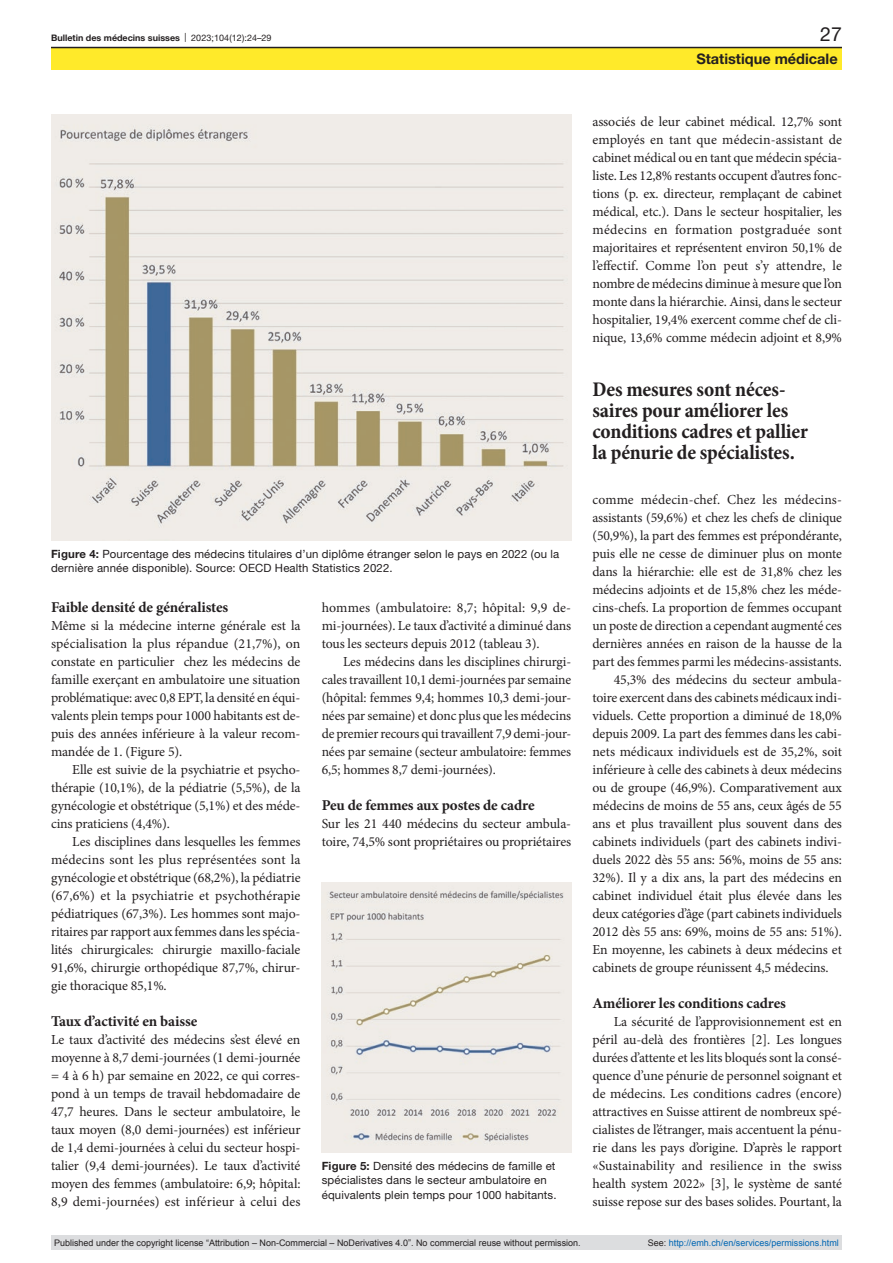
<style>
.page{position:relative;width:893px;height:1263px;background:#fff}
.page>*{position:absolute;margin:0;border:0;box-sizing:border-box;transform-origin:0 0}
.quote{font:700 condensed 21px/21px "Minion Pro";letter-spacing:-.01em;color:#231f20}
.t1{font:19.5px "Helvetica Neue LT Pro";color:#231f20}
.head2{font:700 15px "Minion Pro";letter-spacing:-.01em;color:#231f20}
.t2{font:700 14.55px "Helvetica Neue LT Pro";color:#231f20}
.paragraph-indent{font:13.8px/18px "Minion Pro";letter-spacing:-.01em;color:#231f20;text-align:justify}
.paragraph{font:13.8px/18px "Minion Pro";letter-spacing:-.01em;color:#231f20;text-align:justify}
.figure-caption{font:11.4px/14.2px "Helvetica Neue LT Pro";letter-spacing:.01em;color:#231f20}
.t3{font:9px "Arial";color:#231f20}
.t4{font:9px "Arial";color:#0066b3}
.t5{font:700 9px "Helvetica Neue LT Pro";color:#231f20}
.s1{font-weight:400}
.s2{font-weight:700}
.s3{color:#231f20}
</style>
<div class="page">
<img style="left:51px;top:115px;width:520px;height:425px">
<img style="left:322px;top:882px;width:249px;height:270px">
<div style="left:51px;top:47px;width:791px;height:23px;background:#ffea2a"></div>
<hr style="left:51px;top:47px;width:791px;height:1px;background:#231f20">
<div style="left:51px;top:1235px;width:791px;height:15px;background:#dcdddf"></div>
<p class="t5" style="left:51px;top:32px;width:222px">Bulletin des médecins suisses <span class="s1">| 2023;104(12):24–29</span></p>
<h2 class="t1" style="left:820px;top:22px;width:23px">27</h2>
<p class="t2" style="left:696px;top:49px;width:143px">Statistique médicale</p>
<p class="paragraph" style="left:592px;top:113px;width:251px">associés de leur cabinet médical. 12,7% sont employés en tant que médecin-assistant de cabinet médical ou en tant que médecin spécia&shy;liste. Les 12,8% restants occupent d’autres fonc&shy;tions (p. ex. directeur, remplaçant de cabinet médical, etc.). Dans le secteur hospitalier, les médecins en formation postgraduée sont majoritaires et représentent environ 50,1% de l’effectif. Comme l’on peut s’y attendre, le nombre de médecins diminue à mesure que l’on monte dans la hiérarchie. Ainsi, dans le secteur hospitalier, 19,4% exercent comme chef de cli&shy;nique, 13,6% comme médecin adjoint et 8,9%</p>
<p class="figure-caption" style="left:51px;top:547px;width:510px"><span class="s2">Figure 4:</span> Pourcentage des médecins titulaires d’un diplôme étranger selon le pays en 2022 (ou la dernière année disponible). Source: OECD Health Statistics 2022.</p>
<p class="head2" style="left:51px;top:597px;width:179px">Faible densité de généralistes</p>
<p class="paragraph" style="left:51px;top:617px;width:251px">Même si la médecine interne générale est la spécialisation la plus répandue (21,7%), on constate en particulier chez les médecins de famille exerçant en ambulatoire une situation problématique: avec 0,8 EPT, la densité en équi&shy;valents plein temps pour 1000 habitants est de&shy;puis des années inférieure à la valeur recom&shy;mandée de 1. (Figure 5).</p>
<p class="paragraph-indent" style="left:51px;top:761px;width:251px;text-indent:21px">Elle est suivie de la psychiatrie et psycho&shy;thérapie (10,1%), de la pédiatrie (5,5%), de la gynécologie et obstétrique (5,1%) et des méde&shy;cins praticiens (4,4%).</p>
<p class="paragraph-indent" style="left:51px;top:833px;width:251px;text-indent:21px">Les disciplines dans lesquelles les femmes médecins sont les plus représentées sont la gynécologie et obstétrique (68,2%), la pédiatrie (67,6%) et la psychiatrie et psychothérapie pédiatriques (67,3%). Les hommes sont majo&shy;ritaires par rapport aux femmes dans les spécia&shy;lités chirurgicales: chirurgie maxillo-faciale 91,6%, chirurgie orthopédique 87,7%, chirur&shy;gie thoracique 85,1%.</p>
<p class="head2" style="left:51px;top:1011px;width:148px">Taux d’activité en baisse</p>
<p class="paragraph" style="left:51px;top:1031px;width:251px">Le taux d’activité des médecins s’est élevé en moyenne à 8,7 demi-journées (1 demi-journée = 4 à 6 h) par semaine en 2022, ce qui corres&shy;pond à un temps de travail hebdomadaire de 47,7 heures. Dans le secteur ambulatoire, le taux moyen (8,0 demi-journées) est inférieur de 1,4 demi-journées à celui du secteur hospi&shy;talier (9,4 demi-journées). Le taux d’activité moyen des femmes (ambulatoire: 6,9; hôpital:<br>8,9 demi-journées) est inférieur à celui des</p>
<p class="paragraph" style="left:322px;top:599px;width:251px">hommes (ambulatoire: 8,7; hôpital: 9,9 de&shy;mi-journées). Le taux d’activité a diminué dans tous les secteurs depuis 2012 (tableau 3).</p>
<p class="paragraph-indent" style="left:322px;top:653px;width:251px;text-indent:21px">Les médecins dans les disciplines chirurgi&shy;cales travaillent 10,1 demi-journées par semaine (hôpital: femmes 9,4; hommes 10,3 demi-jour&shy;nées par semaine) et donc plus que les médecins de premier recours qui travaillent 7,9 demi-jour&shy;nées par semaine (secteur ambulatoire: femmes 6,5; hommes 8,7 demi-journées).</p>
<p class="head2" style="left:322px;top:795px;width:214px">Peu de femmes aux postes de cadre</p>
<p class="paragraph" style="left:322px;top:815px;width:251px">Sur les 21 440 médecins du secteur ambula&shy;toire, 74,5% sont propriétaires ou propriétaires</p>
<p class="figure-caption" style="left:322px;top:1159px;width:236px"><span class="s2">Figure 5:</span> Densité des médecins de famille et spécialistes dans le secteur ambulatoire en équivalents plein temps pour 1000 habitants.</p>
<p class="quote" style="left:592px;top:380px;width:217px">Des mesures sont néces&shy;saires pour améliorer les conditions cadres et pallier la pénurie de spécialistes.</p>
<p class="paragraph" style="left:592px;top:491px;width:251px">comme médecin-chef. Chez les médecins&shy;assistants (59,6%) et chez les chefs de clinique (50,9%), la part des femmes est prépondérante, puis elle ne cesse de diminuer plus on monte dans la hiérarchie: elle est de 31,8% chez les médecins adjoints et de 15,8% chez les méde&shy;cins-chefs. La proportion de femmes occupant un poste de direction a cependant augmenté ces dernières années en raison de la hausse de la part des femmes parmi les médecins-assistants.</p>
<p class="paragraph-indent" style="left:592px;top:671px;width:251px;text-indent:21px">45,3% des médecins du secteur ambula&shy;toire exercent dans des cabinets médicaux indi&shy;viduels. Cette proportion a diminué de 18,0% depuis 2009. La part des femmes dans les cabi&shy;nets médicaux individuels est de 35,2%, soit inférieure à celle des cabinets à deux médecins ou de groupe (46,9%). Comparativement aux médecins de moins de 55 ans, ceux âgés de 55 ans et plus travaillent plus souvent dans des cabinets individuels (part des cabinets indivi&shy;duels 2022 dès 55 ans: 56%, moins de 55 ans:<br>32%). Il y a dix ans, la part des médecins en cabinet individuel était plus élevée dans les deux catégories d’âge (part cabinets individuels 2012 dès 55 ans: 69%, moins de 55 ans: 51%).<br>En moyenne, les cabinets à deux médecins et cabinets de groupe réunissent 4,5 médecins.</p>
<p class="head2" style="left:592px;top:993px;width:195px">Améliorer les conditions cadres</p>
<p class="paragraph-indent" style="left:592px;top:1013px;width:251px;text-indent:21px">La sécurité de l’approvisionnement est en péril au-delà des frontières [2]. Les longues durées d’attente et les lits bloqués sont la consé&shy;quence d’une pénurie de personnel soignant et de médecins. Les conditions cadres (encore) attractives en Suisse attirent de nombreux spé&shy;cialistes de l’étranger, mais accentuent la pénu&shy;rie dans les pays d’origine. D’après le rapport «Sustainability and resilience in the swiss health system 2022» [3], le système de santé suisse repose sur des bases solides. Pourtant, la</p>
<p class="t3" style="left:54px;top:1237px;width:528px">Published under the copyright license “Attribution – Non-Commercial – NoDerivatives 4.0”. No commercial reuse without permission.</p>
<p class="t4" style="left:648px;top:1237px;width:193px"><span class="s3">See:</span> http://emh.ch/en/services/permissions.html</p>
</div>
